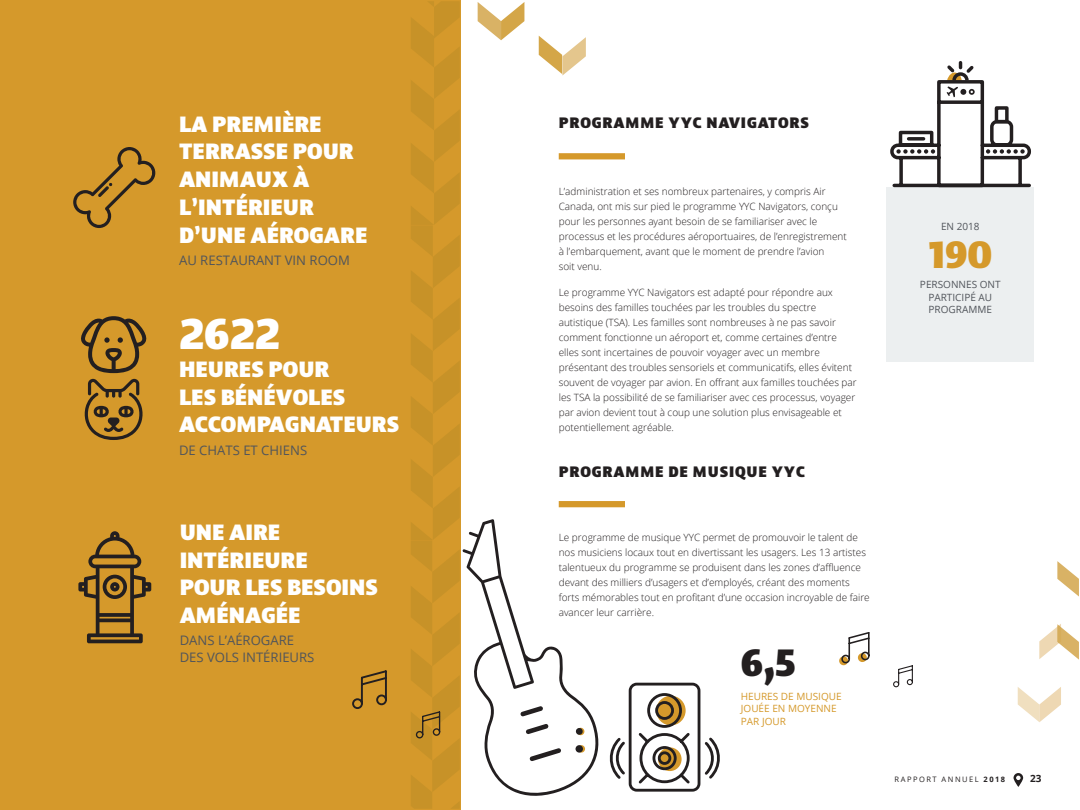
<style>
.page{position:relative;width:1080px;height:810px;background:#fff}
.page>*{position:absolute;margin:0;border:0;box-sizing:border-box;transform-origin:0 0}
.t1{font:800 46.25px "Arrival";color:#fff}
.t2{font:800 40.75px "Arrival";color:#231f20}
.t3{font:800 40.75px "Arrival";color:#d5992b}
.t4{font:800 23.75px/27.9px "Arrival";color:#fff}
.t5{font:800 16.25px "Arrival";letter-spacing:.05em;color:#231f20}
.t6{font:13.12px/16.4px "Open Sans";color:#51555b}
.t7{font:300 10px/15px "Open Sans";color:#231f20}
.t8{font:10px/12.5px "Open Sans";color:#51555b;text-align:center}
.t9{font:10px/12.5px "Open Sans";color:#d5992b}
.t10{font:700 10px "Open Sans";color:#231f20}
.t11{font:7.5px "Open Sans";letter-spacing:.2em;color:#231f20}
.s1{font-weight:700}
</style>
<div class="page">
<div style="left:886px;top:187px;width:148px;height:175px;background:#eceff0"></div>
<div style="left:0;top:0;width:461px;height:810px;background:#d5992b"></div>
<svg style="left:1057px;top:561px;width:22px;height:36px"></svg>
<svg style="left:1039px;top:624px;width:40px;height:36px"></svg>
<svg style="left:1018px;top:687px;width:43px;height:35px"></svg>
<div style="left:559px;top:153px;width:66px;height:6px;background:#d5992b"></div>
<svg style="left:478px;top:2px;width:46px;height:38px"></svg>
<svg style="left:539px;top:36px;width:47px;height:40px"></svg>
<div style="left:559px;top:501px;width:66px;height:6px;background:#d5992b"></div>
<svg style="left:73px;top:147px;width:83px;height:81px"></svg>
<svg style="left:78px;top:531px;width:73px;height:112px"></svg>
<svg style="left:609px;top:682px;width:111px;height:110px"></svg>
<svg style="left:411px;top:1px;width:49px;height:808px"></svg>
<svg style="left:839px;top:656px;width:9px;height:9px"></svg>
<svg style="left:841px;top:632px;width:29px;height:32px"></svg>
<svg style="left:893px;top:665px;width:20px;height:23px"></svg>
<svg style="left:352px;top:670px;width:35px;height:39px"></svg>
<svg style="left:890px;top:61px;width:141px;height:127px"></svg>
<svg style="left:462px;top:519px;width:137px;height:277px"></svg>
<svg style="left:519px;top:705px;width:30px;height:30px"></svg>
<svg style="left:528px;top:747px;width:34px;height:16px"></svg>
<svg style="left:575px;top:728px;width:8px;height:7px"></svg>
<div style="left:576px;top:745px;width:7px;height:8px;background:#231f20;border-radius:50%"></div>
<svg style="left:81px;top:316px;width:66px;height:57px"></svg>
<svg style="left:84px;top:379px;width:59px;height:61px"></svg>
<svg style="left:1014px;top:773px;width:9px;height:14px"></svg>
<h3 class="t4" style="left:179px;top:110px;width:144px">LA PREMIÈRE</h3>
<h3 class="t5" style="left:559px;top:113px;width:252px">PROGRAMME YYC NAVIGATORS</h3>
<h3 class="t4" style="left:179px;top:138px;width:190px">TERRASSE POUR<br>ANIMAUX À<br>L’INTÉRIEUR<br>D’UNE AÉROGARE</h3>
<h3 class="t6" style="left:179px;top:252px;width:172px">AU RESTAURANT VIN ROOM</h3>
<p class="t7" style="left:559px;top:183px;width:290px">L’administration et ses nombreux partenaires, y compris Air Canada, ont mis sur pied le programme YYC Navigators, conçu pour les personnes ayant besoin de se familiariser avec le processus et les procédures aéroportuaires, de l’enregistrement à l’embarquement, avant que le moment de prendre l’avion<br>soit venu.</p>
<p class="t7" style="left:559px;top:284px;width:300px">Le programme YYC Navigators est adapté pour répondre aux besoins des familles touchées par les troubles du spectre autistique (TSA). Les familles sont nombreuses à ne pas savoir comment fonctionne un aéroport et, comme certaines d’entre elles sont incertaines de pouvoir voyager avec un membre présentant des troubles sensoriels et communicatifs, elles évitent souvent de voyager par avion. En offrant aux familles touchées par les TSA la possibilité de se familiariser avec ces processus, voyager par avion devient tout à coup une solution plus envisageable et potentiellement agréable.</p>
<h1 class="t1" style="left:179px;top:306px;width:103px">2622</h1>
<h3 class="t4" style="left:179px;top:355px;width:222px">HEURES POUR<br>LES BÉNÉVOLES<br>ACCOMPAGNATEURS</h3>
<h3 class="t6" style="left:179px;top:442px;width:130px">DE CHATS ET CHIENS</h3>
<h3 class="t4" style="left:180px;top:518px;width:200px">UNE AIRE<br>INTÉRIEURE<br>POUR LES BESOINS<br>AMÉNAGÉE</h3>
<h3 class="t6" style="left:180px;top:632px;width:136px">DANS L’AÉROGARE<br>DES VOLS INTÉRIEURS</h3>
<h3 class="t5" style="left:559px;top:462px;width:248px">PROGRAMME DE MUSIQUE YYC</h3>
<p class="t7" style="left:559px;top:530px;width:313px">Le programme de musique YYC permet de promouvoir le talent de nos musiciens locaux tout en divertissant les usagers. Les 13 artistes talentueux du programme se produisent dans les zones d’affluence devant des milliers d’usagers et d’employés, créant des moments forts mémorables tout en profitant d’une occasion incroyable de faire avancer leur carrière.</p>
<h2 class="t2" style="left:741px;top:638px;width:57px">6,5</h2>
<p class="t9" style="left:741px;top:690px;width:102px">HEURES DE MUSIQUE<br>JOUÉE EN MOYENNE<br>PAR JOUR</p>
<p class="t8" style="left:941px;top:220px;width:40px">EN 2018</p>
<h2 class="t3" style="left:928px;top:230px;width:66px">190</h2>
<p class="t8" style="left:920px;top:278px;width:82px">PERSONNES ONT<br>PARTICIPÉ AU<br>PROGRAMME</p>
<p class="t11" style="left:895px;top:774px;width:112px">RAPPORT ANNUEL <span class="s1">2018</span></p>
<p class="t10" style="left:1030px;top:771px;width:13px">23</p>
</div>
